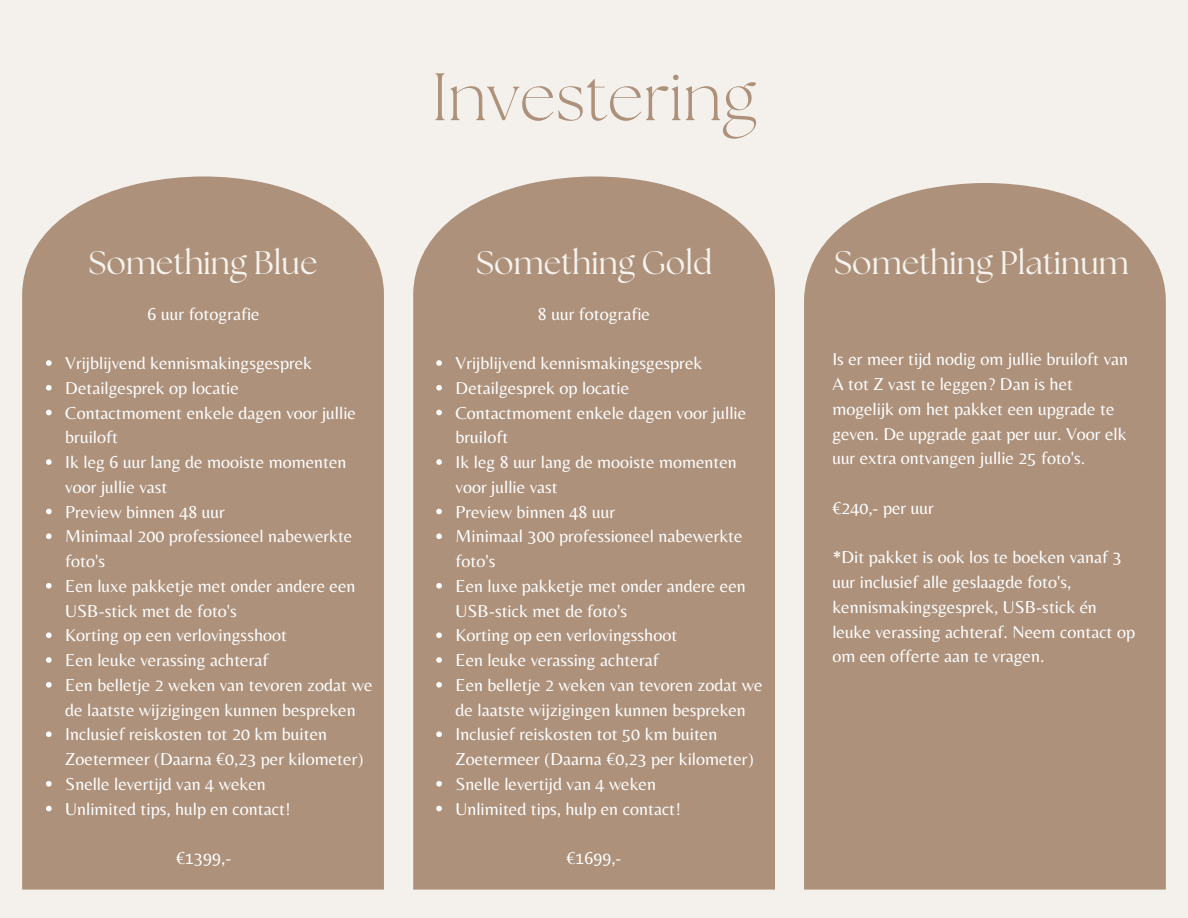
<style>
.page{position:relative;width:1188px;height:918px;background:#f4f0ec}
.page>*{position:absolute;margin:0;border:0;box-sizing:border-box;transform-origin:0 0}
.t1{font:300 66.9px "The Seasons";color:#ad917b}
.t2{font:32.55px "The Seasons";color:#f6f3ee}
.t3{font:18px/24.8px "Belleza";color:#fff}
</style>
<div class="page">
<div style="left:22px;top:176px;width:362px;height:714px;background:#ad917b"></div>
<div style="left:804px;top:183px;width:362px;height:707px;background:#ad917b"></div>
<div style="left:413px;top:176px;width:362px;height:714px;background:#ad917b"></div>
<svg style="left:46px;top:360px;width:6px;height:6px"></svg>
<svg style="left:46px;top:385px;width:6px;height:6px"></svg>
<svg style="left:46px;top:410px;width:6px;height:5px"></svg>
<svg style="left:46px;top:459px;width:6px;height:6px"></svg>
<svg style="left:46px;top:509px;width:6px;height:5px"></svg>
<svg style="left:46px;top:533px;width:6px;height:6px"></svg>
<svg style="left:46px;top:583px;width:6px;height:6px"></svg>
<svg style="left:46px;top:632px;width:6px;height:6px"></svg>
<svg style="left:46px;top:657px;width:6px;height:6px"></svg>
<svg style="left:46px;top:682px;width:6px;height:6px"></svg>
<svg style="left:46px;top:731px;width:6px;height:6px"></svg>
<svg style="left:46px;top:781px;width:6px;height:6px"></svg>
<svg style="left:46px;top:806px;width:6px;height:5px"></svg>
<svg style="left:436px;top:360px;width:6px;height:6px"></svg>
<svg style="left:436px;top:385px;width:6px;height:6px"></svg>
<svg style="left:436px;top:410px;width:6px;height:5px"></svg>
<svg style="left:436px;top:459px;width:6px;height:6px"></svg>
<svg style="left:436px;top:509px;width:6px;height:5px"></svg>
<svg style="left:436px;top:533px;width:6px;height:6px"></svg>
<svg style="left:436px;top:583px;width:6px;height:6px"></svg>
<svg style="left:436px;top:632px;width:6px;height:6px"></svg>
<svg style="left:436px;top:657px;width:6px;height:6px"></svg>
<svg style="left:436px;top:682px;width:6px;height:6px"></svg>
<svg style="left:436px;top:731px;width:6px;height:6px"></svg>
<svg style="left:436px;top:781px;width:6px;height:6px"></svg>
<svg style="left:436px;top:806px;width:6px;height:5px"></svg>
<h1 class="t1" style="left:432px;top:67px;width:326px">Investering</h1>
<h2 class="t2" style="left:89px;top:248px;width:231px">Something Blue</h2>
<p class="t2" style="left:476px;top:248px;width:237px">Something Gold</p>
<p class="t2" style="left:834px;top:248px;width:296px">Something Platinum</p>
<p class="t3" style="left:148px;top:301px;width:114px">6 uur fotografie</p>
<p class="t3" style="left:65px;top:350px;width:248px">Vrijblijvend kennismakingsgesprek</p>
<p class="t3" style="left:65px;top:375px;width:175px">Detailgesprek op locatie</p>
<p class="t3" style="left:65px;top:400px;width:292px">Contactmoment enkele dagen voor jullie bruiloft</p>
<p class="t3" style="left:65px;top:449px;width:283px">Ik leg 6 uur lang de mooiste momenten voor jullie vast</p>
<p class="t3" style="left:65px;top:499px;width:161px">Preview binnen 48 uur</p>
<p class="t3" style="left:65px;top:524px;width:289px">Minimaal 200 professioneel nabewerkte foto's</p>
<p class="t3" style="left:65px;top:573px;width:292px">Een luxe pakketje met onder andere een<br>USB-stick met de foto's</p>
<p class="t3" style="left:65px;top:623px;width:223px">Korting op een verlovingsshoot</p>
<p class="t3" style="left:65px;top:647px;width:205px">Een leuke verassing achteraf</p>
<p class="t3" style="left:65px;top:672px;width:309px">Een belletje 2 weken van tevoren zodat we de laatste wijzigingen kunnen bespreken</p>
<p class="t3" style="left:65px;top:722px;width:300px">Inclusief reiskosten tot 20 km buiten<br>Zoetermeer (Daarna €0,23 per kilometer)</p>
<p class="t3" style="left:65px;top:771px;width:202px">Snelle levertijd van 4 weken</p>
<h2 class="t3" style="left:65px;top:796px;width:227px">Unlimited tips, hulp en contact!</h2>
<h2 class="t3" style="left:176px;top:845px;width:57px">€1399,-</h2>
<p class="t3" style="left:538px;top:301px;width:114px">8 uur fotografie</p>
<p class="t3" style="left:456px;top:350px;width:309px">Vrijblijvend kennismakingsgesprek<br>Detailgesprek op locatie<br>Contactmoment enkele dagen voor jullie bruiloft<br>Ik leg 8 uur lang de mooiste momenten voor jullie vast<br>Preview binnen 48 uur<br>Minimaal 300 professioneel nabewerkte foto's<br>Een luxe pakketje met onder andere een<br>USB-stick met de foto's<br>Korting op een verlovingsshoot<br>Een leuke verassing achteraf<br>Een belletje 2 weken van tevoren zodat we de laatste wijzigingen kunnen bespreken<br>Inclusief reiskosten tot 50 km buiten<br>Zoetermeer (Daarna €0,23 per kilometer)<br>Snelle levertijd van 4 weken<br>Unlimited tips, hulp en contact!</p>
<p class="t3" style="left:566px;top:845px;width:57px">€1699,-</p>
<p class="t3" style="left:832px;top:347px;width:297px">Is er meer tijd nodig om jullie bruiloft van A tot Z vast te leggen? Dan is het mogelijk om het pakket een upgrade te geven. De upgrade gaat per uur. Voor elk uur extra ontvangen jullie 25 foto's.</p>
<p class="t3" style="left:832px;top:495px;width:103px">€240,- per uur</p>
<p class="t3" style="left:832px;top:545px;width:304px">*Dit pakket is ook los te boeken vanaf 3 uur inclusief alle geslaagde foto's, kennismakingsgesprek, USB-stick én leuke verassing achteraf. Neem contact op om een offerte aan te vragen.</p>
</div>
